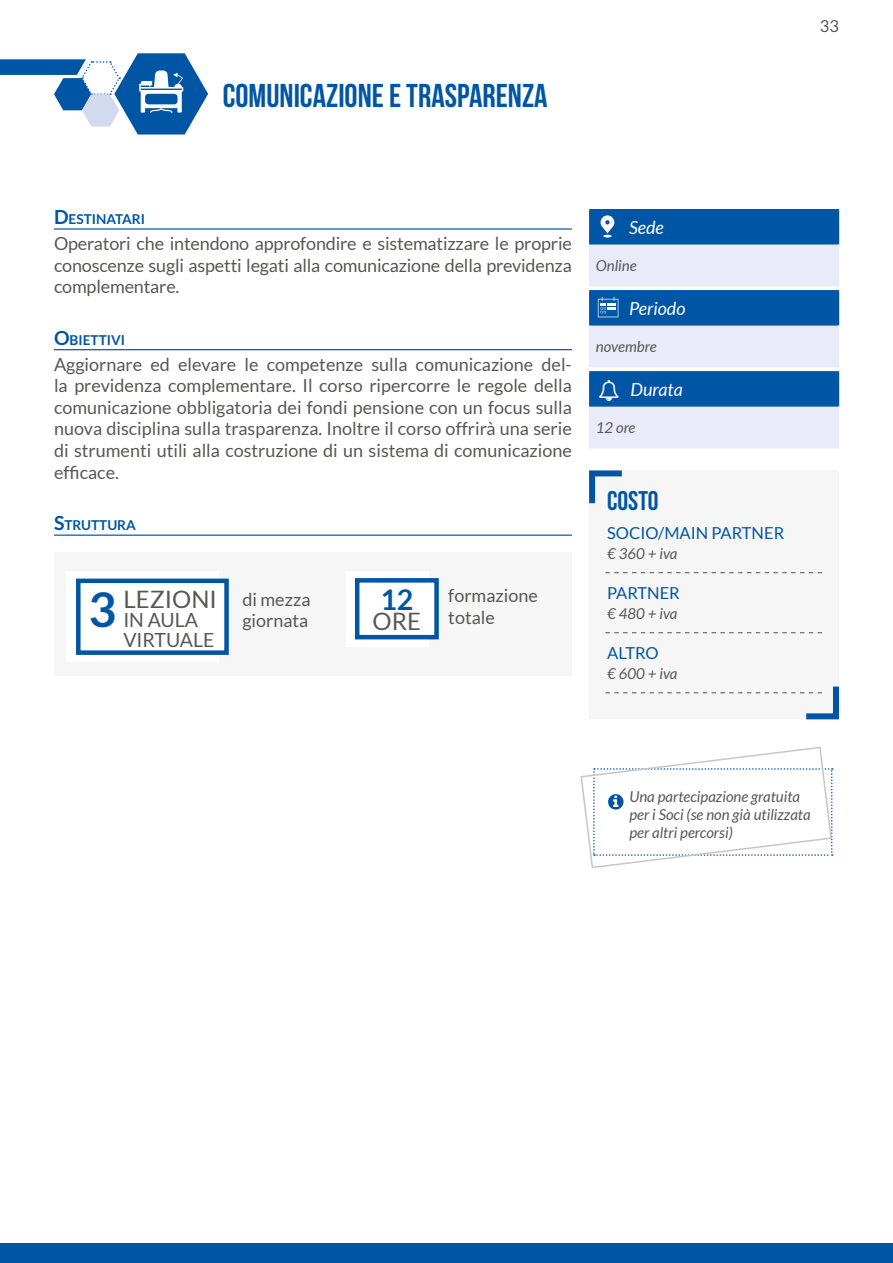
<style>
.page{position:relative;width:893px;height:1263px;background:#fff}
.page>*{position:absolute;margin:0;border:0;box-sizing:border-box;transform-origin:0 0}
.t1{font:700 48px "Lato";color:#0056a4}
.t2{font:33px "Bebas Neue";color:#0056a4}
.t3{font:700 28.5px "Lato";color:#0056a4}
.t4{font:27px "Bebas Neue";color:#0056a4}
.t5{font:24px "Lato";color:#575756}
.t6{font:19.5px/19.5px "Lato";color:#575756}
.t7{font:18px/21.6px "Lato";color:#575756;text-align:justify}
.t8{font:italic 18px "Lato";color:#fff}
.t9{font:16.5px "Lato";color:#0056a4}
.t10{font:16.5px "Lato";color:#575756}
.t11{font:italic 15px/18px "Lato";color:#575756}
.t12{font:700 13.65px "Lato";color:#0056a4}
.s1{font-size:19.5px}
</style>
<div class="page">
<div style="left:0;top:1243px;width:893px;height:20px;background:#0056a4"></div>
<hr style="left:54px;top:228px;width:518px;height:2px;background:#0056a4">
<hr style="left:54px;top:349px;width:518px;height:1px;background:#0056a4">
<hr style="left:54px;top:534px;width:518px;height:2px;background:#0056a4">
<div style="left:589px;top:470px;width:250px;height:249px;background:#f6f6f6"></div>
<svg style="left:589px;top:470px;width:33px;height:34px"></svg>
<div style="left:591px;top:211px;width:247px;height:32px;background:#0056a4"></div>
<svg style="left:591px;top:245px;width:247px;height:203px;background:#a0bddd"></svg>
<hr style="left:589px;top:324px;width:250px;height:2px;background:#0056a4">
<hr style="left:589px;top:371px;width:250px;height:2px;background:#0056a4">
<hr style="left:589px;top:211px;width:2px;height:32px;background:#0056a4">
<hr style="left:838px;top:211px;width:1px;height:32px;background:#0056a4">
<hr style="left:589px;top:292px;width:2px;height:32px;background:#0056a4">
<hr style="left:838px;top:292px;width:1px;height:32px;background:#0056a4">
<hr style="left:589px;top:373px;width:2px;height:32px;background:#0056a4">
<hr style="left:838px;top:373px;width:1px;height:32px;background:#0056a4">
<hr style="left:589px;top:326px;width:2px;height:41px;background:#e9ecf8">
<hr style="left:838px;top:326px;width:1px;height:41px;background:#e9ecf8">
<hr style="left:589px;top:290px;width:250px;height:2px;background:#0056a4">
<hr style="left:589px;top:245px;width:2px;height:41px;background:#e9ecf8">
<hr style="left:589px;top:243px;width:250px;height:2px;background:#0056a4">
<hr style="left:838px;top:245px;width:1px;height:41px;background:#e9ecf8">
<hr style="left:589px;top:209px;width:250px;height:2px;background:#0056a4">
<hr style="left:589px;top:407px;width:2px;height:41px;background:#e9ecf8">
<hr style="left:589px;top:405px;width:250px;height:2px;background:#0056a4">
<hr style="left:838px;top:407px;width:1px;height:41px;background:#e9ecf8">
<svg style="left:600px;top:215px;width:14px;height:22px"></svg>
<svg style="left:598px;top:297px;width:20px;height:20px"></svg>
<svg style="left:605px;top:572px;width:217px;height:1px"></svg>
<svg style="left:605px;top:632px;width:217px;height:1px"></svg>
<svg style="left:605px;top:686px;width:234px;height:34px"></svg>
<svg style="left:0;top:53px;width:208px;height:81px"></svg>
<div style="left:54px;top:552px;width:517px;height:124px;background:#f6f6f6"></div>
<div style="left:346px;top:571px;width:82px;height:75px;background:#fff"></div>
<div style="left:355px;top:578px;width:84px;height:61px;background:#fff;border:4px solid #0056a4"></div>
<div style="left:67px;top:572px;width:152px;height:90px;background:#fff"></div>
<div style="left:76px;top:579px;width:153px;height:76px;background:#fff;border:4px solid #0056a4"></div>
<svg style="left:580px;top:746px;width:253px;height:123px"></svg>
<svg style="left:599px;top:379px;width:20px;height:22px"></svg>
<h2 class="t2" style="left:223px;top:78px;width:326px">COMUNICAZIONE E TRASPARENZA</h2>
<p class="t10" style="left:820px;top:17px;width:21px">33</p>
<p class="t12" style="left:54px;top:211px;width:93px"><span class="s1">D</span>ESTINATARI</p>
<p class="t7" style="left:54px;top:233px;width:519px">Operatori che intendono approfondire e sistematizzare le proprie conoscenze sugli aspetti legati alla comunicazione della previdenza complementare.</p>
<p class="t12" style="left:54px;top:332px;width:73px"><span class="s1">O</span>BIETTIVI</p>
<p class="t7" style="left:54px;top:353px;width:519px">Aggiornare ed elevare le competenze sulla comunicazione del&shy;la previdenza complementare. Il corso ripercorre le regole della comunicazione obbligatoria dei fondi pensione con un focus sulla nuova disciplina sulla trasparenza. Inoltre il corso offrirà una serie di strumenti utili alla costruzione di un sistema di comunicazione efficace.</p>
<p class="t12" style="left:54px;top:517px;width:83px"><span class="s1">S</span>TRUTTURA</p>
<p class="t8" style="left:629px;top:217px;width:36px">Sede</p>
<p class="t11" style="left:596px;top:257px;width:42px">Online</p>
<p class="t8" style="left:629px;top:299px;width:58px">Periodo</p>
<p class="t11" style="left:596px;top:338px;width:62px">novembre</p>
<p class="t8" style="left:631px;top:379px;width:54px">Durata</p>
<p class="t11" style="left:596px;top:419px;width:41px">12 ore</p>
<h3 class="t4" style="left:607px;top:486px;width:53px">COSTO</h3>
<p class="t9" style="left:607px;top:524px;width:179px">SOCIO/MAIN PARTNER</p>
<p class="t11" style="left:607px;top:545px;width:72px">€ 360 + iva</p>
<h1 class="t1" style="left:88px;top:582px;width:29px">3</h1>
<h3 class="t5" style="left:124px;top:586px;width:95px">LEZIONI</h3>
<p class="t6" style="left:123px;top:610px;width:93px">IN AULA<br>VIRTUALE</p>
<p class="t7" style="left:242px;top:588px;width:70px">di mezza giornata</p>
<h3 class="t3" style="left:380px;top:584px;width:35px">12</h3>
<h3 class="t5" style="left:373px;top:608px;width:50px">ORE</h3>
<p class="t7" style="left:448px;top:584px;width:91px">formazione totale</p>
<p class="t9" style="left:607px;top:584px;width:74px">PARTNER</p>
<p class="t11" style="left:607px;top:605px;width:72px">€ 480 + iva</p>
<p class="t9" style="left:607px;top:644px;width:53px">ALTRO</p>
<p class="t11" style="left:607px;top:665px;width:72px">€ 600 + iva</p>
<p class="t11" style="left:629px;top:788px;width:183px">Una partecipazione gratuita per i Soci (se non già utilizzata per altri percorsi)</p>
</div>
